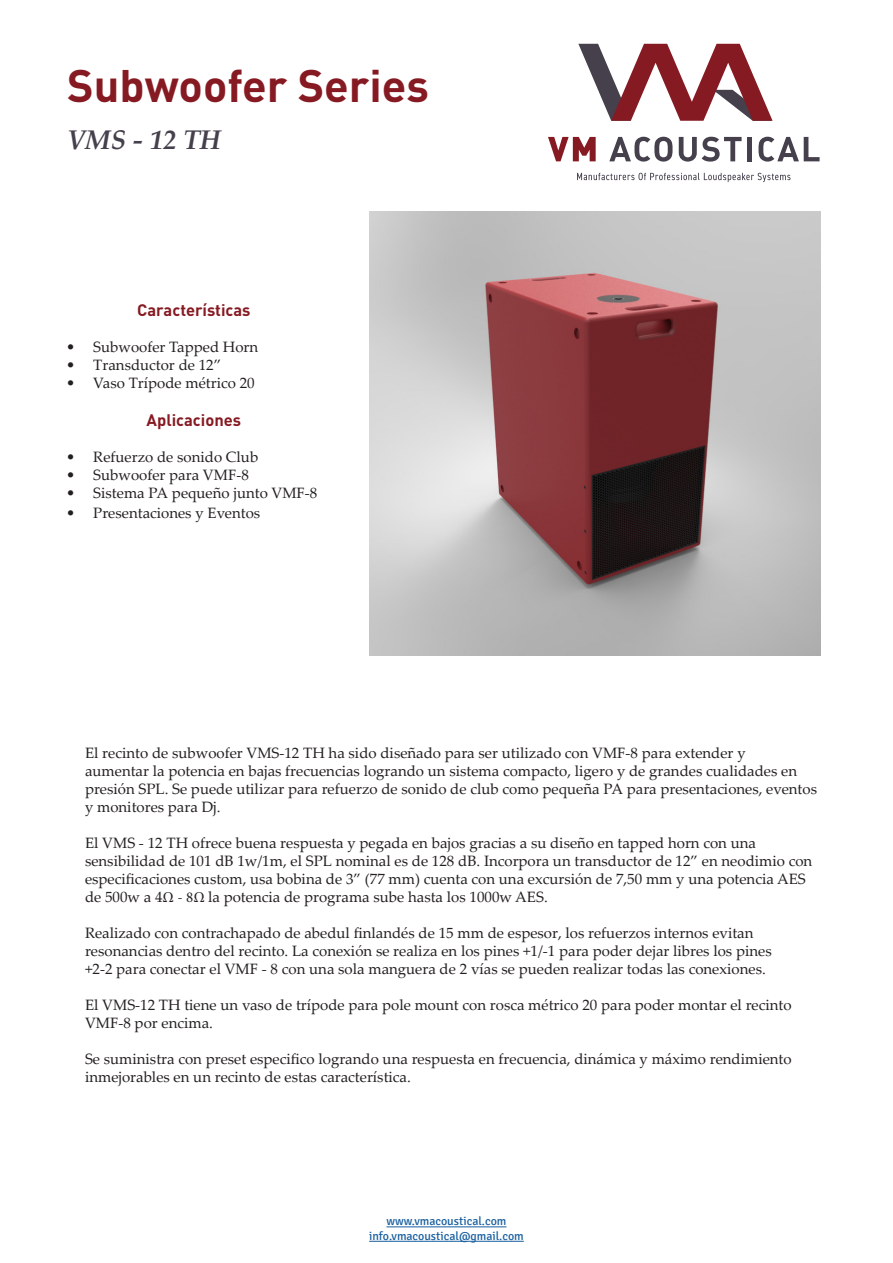
<style>
.page{position:relative;width:893px;height:1263px;background:#fff}
.page>*{position:absolute;margin:0;border:0;box-sizing:border-box;transform-origin:0 0}
.t1{font:700 45px "DIN Pro";color:#861a22}
.t2{font:italic 700 27px "Palatino Linotype";color:#45404c}
.t3{font:700 16.5px "DIN Pro";color:#861a22}
.t4{font:15px/18px "Palatino Linotype";color:#231f20}
.t5{font:12px "Signika";color:#175d9e}
.s1{font-family:"Minion Pro"}
</style>
<div class="page">
<img style="left:370px;top:211px;width:451px;height:445px">
<hr style="left:386px;top:1226px;width:120px;height:1px;background:#175d9e">
<hr style="left:369px;top:1241px;width:155px;height:1px;background:#175d9e">
<svg style="left:577px;top:173px;width:213px;height:9px"></svg>
<svg style="left:548px;top:137px;width:48px;height:24px"></svg>
<svg style="left:609px;top:137px;width:64px;height:25px"></svg>
<svg style="left:679px;top:137px;width:63px;height:25px"></svg>
<div style="left:747px;top:137px;width:5px;height:24px;background:#45404c"></div>
<svg style="left:758px;top:137px;width:62px;height:25px"></svg>
<svg style="left:578px;top:44px;width:194px;height:77px"></svg>
<p class="t1" style="left:67px;top:56px;width:363px">Subwoofer Series</p>
<p class="t2" style="left:67px;top:120px;width:155px">VMS - 12 TH</p>
<p class="t3" style="left:137px;top:299px;width:115px">Características</p>
<p class="t4" style="left:66px;top:338px;width:193px">• Subwoofer Tapped Horn</p>
<p class="t4" style="left:66px;top:356px;width:156px">• Transductor de 12”</p>
<p class="t4" style="left:66px;top:374px;width:190px">• Vaso Trípode métrico 20</p>
<p class="t3" style="left:147px;top:409px;width:96px">Aplicaciones</p>
<p class="t4" style="left:66px;top:447px;width:193px">• Refuerzo de sonido Club</p>
<p class="t4" style="left:66px;top:465px;width:184px">• Subwoofer para VMF-8</p>
<p class="t4" style="left:66px;top:483px;width:253px">• Sistema PA pequeño junto VMF-8</p>
<p class="t4" style="left:66px;top:503px;width:195px">• Presentaciones y Eventos</p>
<p class="t4" style="left:85px;top:743px;width:662px">El recinto de subwoofer VMS-12 TH ha sido diseñado para ser utilizado con VMF-8 para extender y</p>
<p class="t4" style="left:85px;top:761px;width:733px">aumentar la potencia en bajas frecuencias logrando un sistema compacto, ligero y de grandes cualidades en presión SPL. Se puede utilizar para refuerzo de sonido de club como pequeña PA para presentaciones, eventos y monitores para Dj.</p>
<p class="t4" style="left:85px;top:833px;width:672px">El VMS - 12 TH ofrece buena respuesta y pegada en bajos gracias a su diseño en tapped horn con una</p>
<p class="t4" style="left:85px;top:851px;width:729px">sensibilidad de 101 dB 1w/1m, el SPL nominal es de 128 dB. Incorpora un transductor de 12” en neodimio con especificaciones custom, usa bobina de 3” (77 mm) cuenta con una excursión de 7,50 mm y una potencia AES de 500w a 4<span class="s1">Ω - 8Ω</span> la potencia de programa sube hasta los 1000w AES.</p>
<p class="t4" style="left:85px;top:923px;width:670px">Realizado con contrachapado de abedul finlandés de 15 mm de espesor, los refuerzos internos evitan</p>
<p class="t4" style="left:85px;top:941px;width:688px">resonancias dentro del recinto. La conexión se realiza en los pines +1/-1 para poder dejar libres los pines</p>
<p class="t4" style="left:85px;top:959px;width:682px">+2-2 para conectar el VMF - 8 con una sola manguera de 2 vías se pueden realizar todas las conexiones.</p>
<p class="t4" style="left:85px;top:995px;width:708px">El VMS-12 TH tiene un vaso de trípode para pole mount con rosca métrico 20 para poder montar el recinto<br>VMF-8 por encima.</p>
<p class="t4" style="left:85px;top:1049px;width:708px">Se suministra con preset especifico logrando una respuesta en frecuencia, dinámica y máximo rendimiento</p>
<p class="t4" style="left:85px;top:1067px;width:327px">inmejorables en un recinto de estas característica.</p>
<p class="t5" style="left:386px;top:1214px;width:122px">www.vmacoustical.com</p>
<p class="t5" style="left:369px;top:1229px;width:156px">info.vmacoustical@gmail.com</p>
</div>
